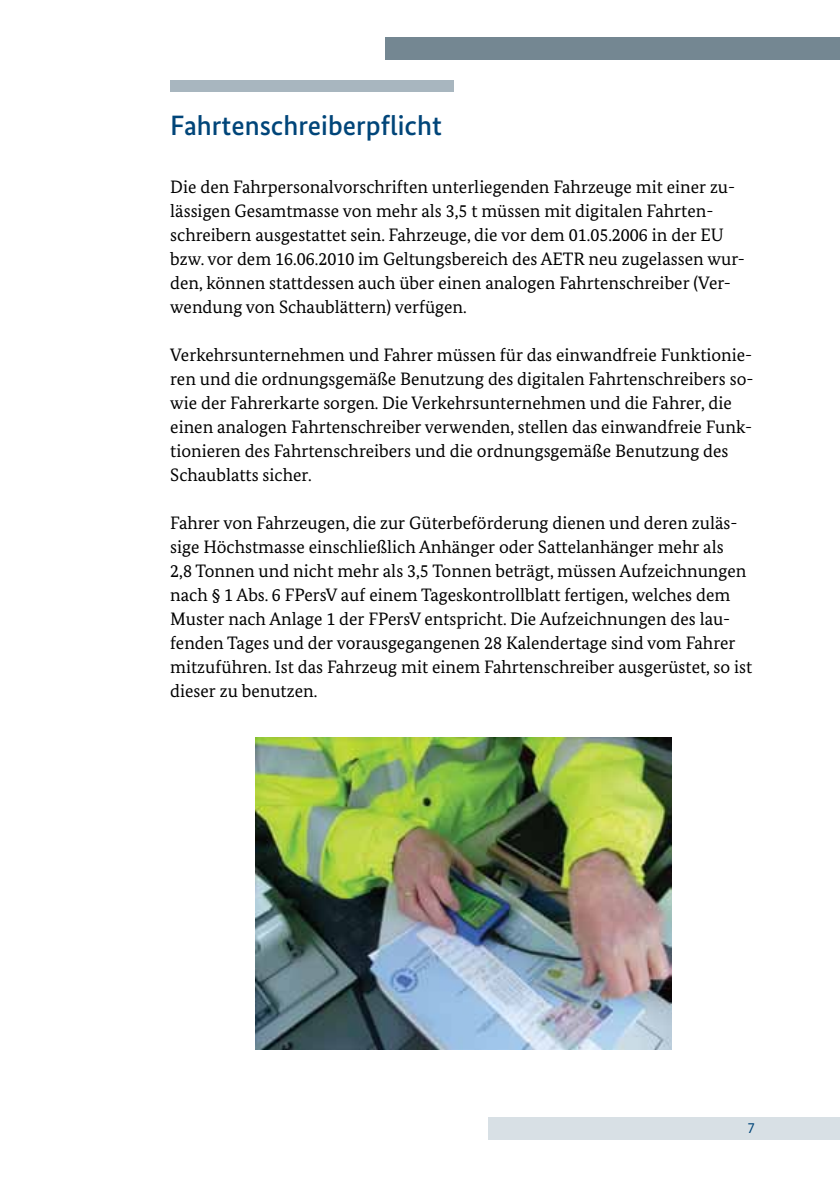
<style>
.page{position:relative;width:840px;height:1191px;background:#fff}
.page>*{position:absolute;margin:0;border:0;box-sizing:border-box;transform-origin:0 0}
.t1{font:500 28px "Bundes Sans";color:#004579}
.t2{font:18px/24px "Bundes Serif";color:#000}
.t3{font:15px "Bundes Sans";color:#004579}
</style>
<div class="page">
<div style="left:488px;top:1117px;width:351px;height:23px;background:#d8e0e5"></div>
<div style="left:385px;top:37px;width:454px;height:23px;background:#748792"></div>
<div style="left:170px;top:81px;width:284px;height:11px;background:#a8b6bf"></div>
<img style="left:255px;top:737px;width:416px;height:312px">
<h1 class="t1" style="left:170px;top:108px;width:273px">Fahrtenschreiberpflicht</h1>
<p class="t2" style="left:170px;top:175px;width:575px">Die den Fahrpersonalvorschriften unterliegenden Fahrzeuge mit einer zu&shy;lässigen Gesamtmasse von mehr als 3,5 t müssen mit digitalen Fahrten&shy;schreibern ausgestattet sein. Fahrzeuge, die vor dem 01.05.2006 in der EU bzw. vor dem 16.06.2010 im Geltungsbereich des AETR neu zugelassen wur&shy;den, können stattdessen auch über einen analogen Fahrtenschreiber (Ver&shy;wendung von Schaublättern) verfügen.</p>
<p class="t2" style="left:170px;top:343px;width:584px">Verkehrsunternehmen und Fahrer müssen für das einwandfreie Funktionie&shy;ren und die ordnungsgemäße Benutzung des digitalen Fahrtenschreibers so&shy;wie der Fahrerkarte sorgen. Die Verkehrsunternehmen und die Fahrer, die einen analogen Fahrtenschreiber verwenden, stellen das einwandfreie Funk&shy;tionieren des Fahrtenschreibers und die ordnungsgemäße Benutzung des Schaublatts sicher.</p>
<p class="t2" style="left:170px;top:511px;width:583px">Fahrer von Fahrzeugen, die zur Güterbeförderung dienen und deren zuläs&shy;sige Höchstmasse einschließlich Anhänger oder Sattelanhänger mehr als<br>2,8 Tonnen und nicht mehr als 3,5 Tonnen beträgt, müssen Aufzeichnungen nach § 1 Abs. 6 FPersV auf einem Tageskontrollblatt fertigen, welches dem Muster nach Anlage 1 der FPersV entspricht. Die Aufzeichnungen des lau&shy;fenden Tages und der vorausgegangenen 28 Kalendertage sind vom Fahrer mitzuführen. Ist das Fahrzeug mit einem Fahrtenschreiber ausgerüstet, so ist dieser zu benutzen.</p>
<p class="t3" style="left:747px;top:1119px;width:9px">7</p>
</div>
